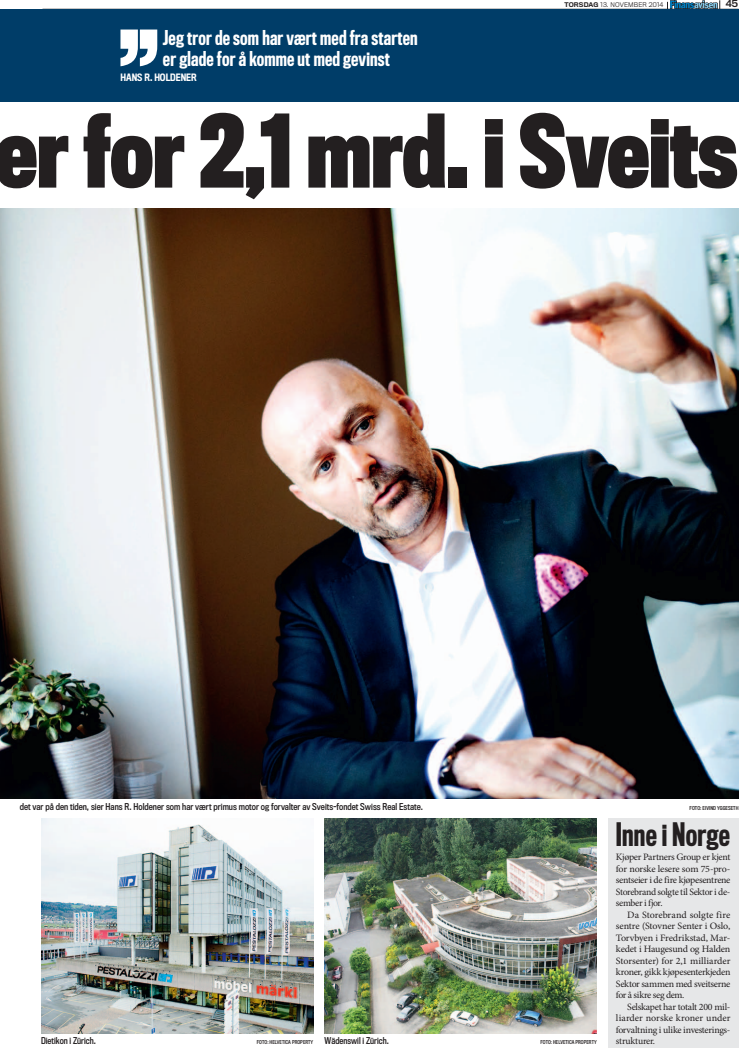
<style>
.page{position:relative;width:740px;height:1049px;background:#fff}
.page>*{position:absolute;margin:0;border:0;box-sizing:border-box;transform-origin:0 0}
.t1{font:700 92.7px "Titling Gothic FB Comp";letter-spacing:-.005em;color:#231f20}
.t2{font:500 29.8px "Titling Gothic FB Comp";letter-spacing:.005em;color:#231f20}
.t3{font:500 18.8px/21.5px "Titling Gothic FB Comp";letter-spacing:.01em;color:#fff}
.t4{font:9.8px/11.5px "Minion Pro";letter-spacing:-.035em;color:#231f20;text-align:justify}
.t5{font:500 9.4px "Titling Gothic FB Cond";color:#fff}
.t6{font:9px "Titling Gothic FB Normal Standard";color:#231f20}
.t7{font:8.8px "Titling Gothic FB Cond Standard";letter-spacing:.005em;color:#231f20}
.t8{font:300 6px "Titling Gothic FB Normal";letter-spacing:.02em;color:#231f20}
.t9{font:5px "Titling Gothic FB Cond Standard";letter-spacing:.01em;color:#231f20}
.s1{font-weight:500}
</style>
<div class="page">
<svg style="left:667px;top:0;width:53px;height:9px"></svg>
<img style="left:0;top:208px;width:738px;height:591px">
<img style="left:41px;top:818px;width:272px;height:216px">
<img style="left:325px;top:818px;width:272px;height:216px">
<div style="left:0;top:9px;width:738px;height:92px;background:#003d68"></div>
<div style="left:608px;top:818px;width:130px;height:229px;background:#e6e7e8"></div>
<svg style="left:120px;top:30px;width:37px;height:36px"></svg>
<h3 class="t3" style="left:163px;top:27px;width:256px">Jeg tror de som har vært med fra starten er glade for å komme ut med gevinst</h3>
<p class="t5" style="left:120px;top:72px;width:13px">HANS</p>
<p class="t5" style="left:144px;top:72px;width:33px">R. HOLDENER</p>
<p class="t8" style="left:564px;top:2px;width:101px"><span class="s1">TORSDAG</span> 13. NOVEMBER 2014</p>
<p class="t6" style="left:726px;top:-1px;width:14px">45</p>
<h1 class="t1" style="left:-5px;top:99px;width:745px">er for 2,1 mrd. i Sveits</h1>
<p class="t7" style="left:20px;top:802px;width:405px">det var på den tiden, sier Hans R. Holdener som har vært primus motor og forvalter av Sveits-fondet Swiss Real Estate.</p>
<p class="t9" style="left:689px;top:805px;width:50px">foto: eivind yggeseth</p>
<p class="t7" style="left:41px;top:1036px;width:56px">Dietikon i Zürich.</p>
<p class="t9" style="left:257px;top:1039px;width:58px">foto: helvetica property</p>
<p class="t7" style="left:325px;top:1036px;width:66px">Wädenswil i Zürich.</p>
<p class="t9" style="left:540px;top:1039px;width:58px">foto: helvetica property</p>
<h2 class="t2" style="left:616px;top:818px;width:115px">Inne i Norge</h2>
<p class="t4" style="left:616px;top:852px;width:116px">Kjøper Partners Group er kjent for norske lesere som 75-pro&shy;sentseier i de fire kjøpesentrene Storebrand solgte til Sektor i de&shy;sember i fjor.</p>
<p class="t4" style="left:616px;top:909px;width:116px;text-indent:11px">Da Storebrand solgte fire sentre (Stovner Senter i Oslo, Torvbyen i Fredrikstad, Mar&shy;kedet i Haugesund og Halden Storsenter) for 2,1 milliarder kroner, gikk kjøpesenterkjeden Sektor sammen med sveitserne for å sikre seg dem.</p>
<p class="t4" style="left:616px;top:1001px;width:116px;text-indent:11px">Selskapet har totalt 200 mil&shy;liarder norske kroner under forvaltning i ulike investerings&shy;strukturer.</p>
</div>
